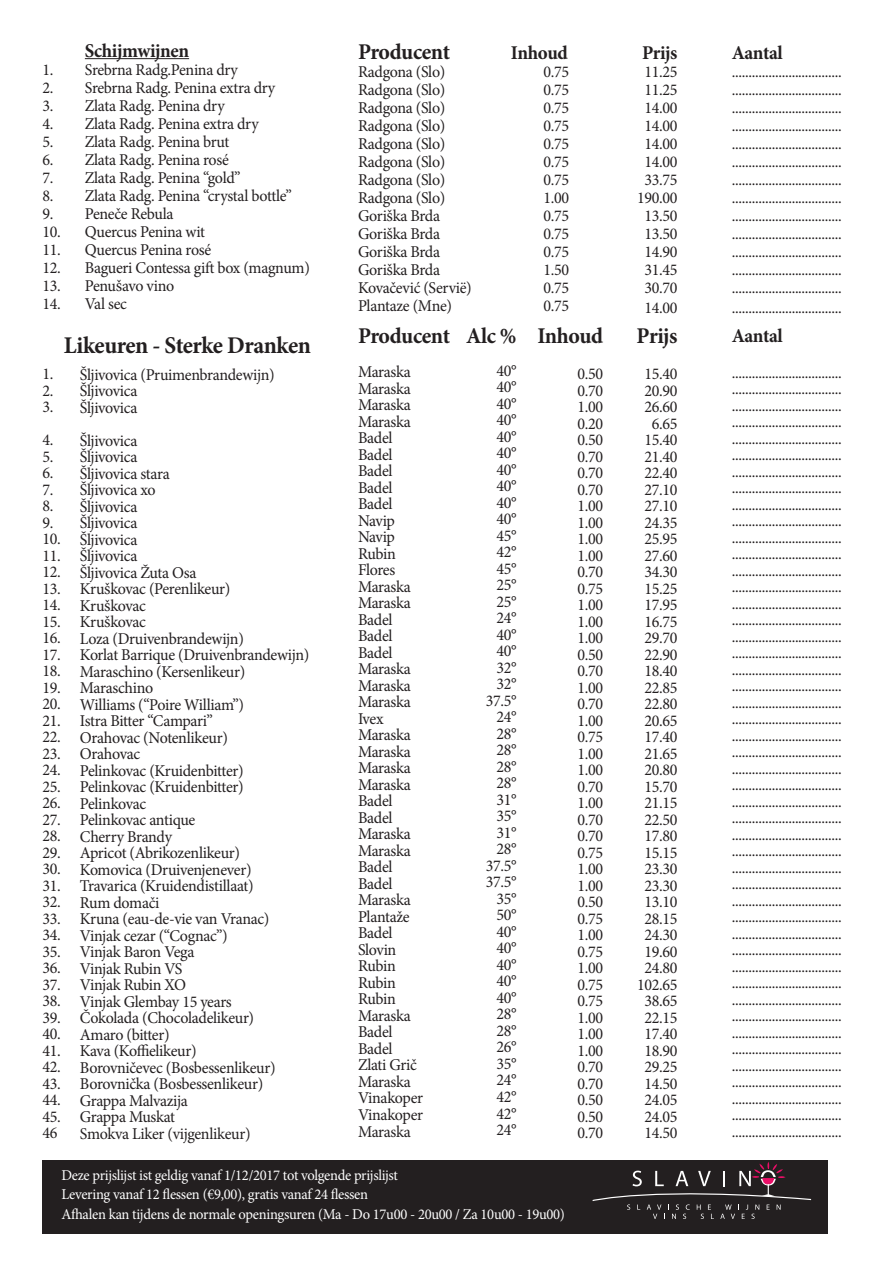
<style>
.page{position:relative;width:893px;height:1263px;background:#fff}
.page>*{position:absolute;margin:0;border:0;box-sizing:border-box;transform-origin:0 0}
.t1{font:700 24px "Minion Pro";letter-spacing:-.02em;color:#231f20}
.t2{font:700 22.5px "Minion Pro";letter-spacing:-.025em;color:#231f20}
.t3{font:700 19.5px "Minion Pro";letter-spacing:-.02em;color:#231f20}
.t4{font:16.5px/16.5px "Minion Pro";letter-spacing:-.02em;color:#231f20}
.t5{font:15px/19.5px "Minion Pro";letter-spacing:-.02em;color:#fff}
</style>
<div class="page">
<hr style="left:85px;top:58px;width:104px;height:1px;background:#231f20">
<div style="left:43px;top:1160px;width:785px;height:74px;background:#231f20"></div>
<svg style="left:592px;top:1162px;width:220px;height:57px"></svg>
<p class="t4" style="left:43px;top:61px;width:20px;line-height:18px">1.<br>2.<br>3.<br>4.<br>5.<br>6.<br>7.<br>8.<br>9.<br>10.<br>11.<br>12.<br>13.<br>14.</p>
<p class="t3" style="left:85px;top:37px;width:106px">Schijmwijnen</p>
<p class="t4" style="left:85px;top:61px;width:227px;line-height:18px">Srebrna Radg.Penina dry<br>Srebrna Radg. Penina extra dry<br>Zlata Radg. Penina dry<br>Zlata Radg. Penina extra dry<br>Zlata Radg. Penina brut<br>Zlata Radg. Penina rosé<br>Zlata Radg. Penina “gold”<br>Zlata Radg. Penina “crystal bottle”<br>Peneče Rebula<br>Quercus Penina wit<br>Quercus Penina rosé<br>Bagueri Contessa gift box (magnum)<br>PenuŠavo vino<br>Val sec</p>
<h1 class="t1" style="left:64px;top:329px;width:249px">Likeuren - Sterke Dranken</h1>
<p class="t4" style="left:43px;top:366px;width:13px;text-align:justify">1.<br>2.<br>3.</p>
<p class="t4" style="left:43px;top:432px;width:20px">4.<br>5.<br>6.<br>7.<br>8.<br>9.<br>10.<br>11.<br>12.<br>13.<br>14.<br>15.<br>16.<br>17.<br>18.<br>19.<br>20.<br>21.<br>22.<br>23.<br>24.<br>25.<br>26.<br>27.<br>28.<br>29.<br>30.<br>31.<br>32.<br>33.<br>34.<br>35.<br>36.<br>37.<br>38.<br>39.<br>40.<br>41.<br>42.<br>43.<br>44.<br>45.<br>46</p>
<p class="t4" style="left:80px;top:366px;width:196px">Šljivovica (Pruimenbrandewijn)<br>Šljivovica<br>Šljivovica</p>
<p class="t4" style="left:80px;top:432px;width:231px">Šljivovica<br>Šljivovica<br>Šljivovica stara<br>Šljivovica xo<br>Šljivovica<br>Šljivovica<br>Šljivovica<br>Šljivovica<br>Šljivovica Žuta Osa<br>KruŠkovac (Perenlikeur)<br>KruŠkovac<br>KruŠkovac<br>Loza (Druivenbrandewijn)<br>Korlat Barrique (Druivenbrandewijn)<br>Maraschino (Kersenlikeur)<br>Maraschino<br>Williams (“Poire William”)<br>Istra Bitter “Campari”<br>Orahovac (Notenlikeur)<br>Orahovac<br>Pelinkovac (Kruidenbitter)<br>Pelinkovac (Kruidenbitter)<br>Pelinkovac<br>Pelinkovac antique<br>Cherry Brandy<br>Apricot (Abrikozenlikeur)<br>Komovica (Druivenjenever)<br>Travarica (Kruidendistillaat)<br>Rum domači<br>Kruna (eau-de-vie van Vranac)<br>Vinjak cezar (“Cognac”)<br>Vinjak Baron Vega<br>Vinjak Rubin VS<br>Vinjak Rubin XO<br>Vinjak Glembay 15 years<br>Čokolada (Chocoladelikeur)<br>Amaro (bitter)<br>Kava (Koffielikeur)<br>Borovničevec (Bosbessenlikeur)<br>Borovnička (Bosbessenlikeur)<br>Grappa Malvazija<br>Grappa Muskat<br>Smokva Liker (vijgenlikeur)</p>
<h2 class="t2" style="left:358px;top:36px;width:94px">Producent</h2>
<p class="t4" style="left:358px;top:63px;width:115px;line-height:18px">Radgona (Slo)<br>Radgona (Slo)<br>Radgona (Slo)<br>Radgona (Slo)<br>Radgona (Slo)<br>Radgona (Slo)<br>Radgona (Slo)<br>Radgona (Slo)<br>GoriŠka Brda<br>GoriŠka Brda<br>GoriŠka Brda<br>GoriŠka Brda<br>Kovačević (Servië)<br>Plantaze (Mne)</p>
<p class="t3" style="left:511px;top:39px;width:58px">Inhoud</p>
<p class="t4" style="left:543px;top:63px;width:27px;line-height:18px;text-align:justify">0.75<br>0.75<br>0.75<br>0.75<br>0.75<br>0.75<br>0.75<br>1.00<br>0.75<br>0.75<br>0.75<br>1.50<br>0.75<br>0.75</p>
<h2 class="t2" style="left:358px;top:320px;width:94px">Producent</h2>
<p class="t4" style="left:358px;top:364px;width:67px">Maraska<br>Maraska<br>Maraska<br>Maraska<br>Badel<br>Badel<br>Badel<br>Badel<br>Badel<br>Navip<br>Navip<br>Rubin<br>Flores<br>Maraska<br>Maraska<br>Badel<br>Badel<br>Badel<br>Maraska<br>Maraska<br>Maraska<br>Ivex<br>Maraska<br>Maraska<br>Maraska<br>Maraska<br>Badel<br>Badel<br>Maraska<br>Maraska<br>Badel<br>Badel<br>Maraska<br>Plantaže<br>Badel<br>Slovin<br>Rubin<br>Rubin<br>Rubin<br>Maraska<br>Badel<br>Badel<br>Zlati Grič<br>Maraska<br>Vinakoper<br>Vinakoper<br>Maraska</p>
<h2 class="t2" style="left:466px;top:320px;width:52px">Alc %</h2>
<p class="t4" style="left:486px;top:362px;width:32px;text-align:right">40°<br>40°<br>40°<br>40°<br>40°<br>40°<br>40°<br>40°<br>40°<br>40°<br>45°<br>42°<br>45°<br>25°<br>25°<br>24°<br>40°<br>40°<br>32°<br>32°<br>37.5°<br>24°<br>28°<br>28°<br>28°<br>28°<br>31°<br>35°<br>31°<br>28°<br>37.5°<br>37.5°<br>35°<br>50°<br>40°<br>40°<br>40°<br>40°<br>40°<br>28°<br>28°<br>26°<br>35°<br>24°<br>42°<br>42°<br>24°</p>
<h2 class="t2" style="left:537px;top:320px;width:67px">Inhoud</h2>
<p class="t4" style="left:577px;top:366px;width:27px;text-align:justify">0.50<br>0.70<br>1.00<br>0.20<br>0.50<br>0.70<br>0.70<br>0.70<br>1.00<br>1.00<br>1.00<br>1.00<br>0.70<br>0.75<br>1.00<br>1.00<br>1.00<br>0.50<br>0.70<br>1.00<br>0.70<br>1.00<br>0.75<br>1.00<br>1.00<br>0.70<br>1.00<br>0.70<br>0.70<br>0.75<br>1.00<br>1.00<br>0.50<br>0.75<br>1.00<br>0.75<br>1.00<br>0.75<br>0.75<br>1.00<br>1.00<br>1.00<br>0.70<br>0.70<br>0.50<br>0.50<br>0.70</p>
<p class="t5" style="left:61px;top:1165px;width:505px">Deze prijslijst ist geldig vanaf 1/12/2017 tot volgende prijslijst<br>Levering vanaf 12 flessen (€9,00), gratis vanaf 24 flessen<br>Afhalen kan tijdens de normale openingsuren (Ma - Do 17u00 - 20u00 / Za 10u00 - 19u00)</p>
<p class="t3" style="left:642px;top:39px;width:37px">Prijs</p>
<p class="t4" style="left:637px;top:63px;width:42px;line-height:18px;text-align:center">11.25<br>11.25<br>14.00<br>14.00<br>14.00<br>14.00<br>33.75<br>190.00<br>13.50<br>13.50<br>14.90<br>31.45<br>30.70</p>
<p class="t4" style="left:644px;top:299px;width:35px">14.00</p>
<h2 class="t2" style="left:637px;top:320px;width:42px">Prijs</h2>
<p class="t4" style="left:637px;top:366px;width:42px;text-align:right">15.40<br>20.90<br>26.60<br>6.65<br>15.40<br>21.40<br>22.40<br>27.10<br>27.10<br>24.35<br>25.95<br>27.60<br>34.30<br>15.25<br>17.95<br>16.75<br>29.70<br>22.90<br>18.40<br>22.85<br>22.80<br>20.65<br>17.40<br>21.65<br>20.80<br>15.70<br>21.15<br>22.50<br>17.80<br>15.15<br>23.30<br>23.30<br>13.10<br>28.15<br>24.30<br>19.60<br>24.80<br>102.65<br>38.65<br>22.15<br>17.40<br>18.90<br>29.25<br>14.50<br>24.05<br>24.05<br>14.50</p>
<p class="t3" style="left:732px;top:39px;width:53px">Aantal</p>
<p class="t4" style="left:732px;top:63px;width:112px;line-height:18px;text-align:justify">................................. ................................. ................................. ................................. ................................. ................................. ................................. ................................. ................................. ................................. ................................. ................................. .................................</p>
<p class="t4" style="left:732px;top:299px;width:112px">.................................</p>
<p class="t3" style="left:732px;top:322px;width:53px">Aantal</p>
<p class="t4" style="left:732px;top:364px;width:112px;text-align:justify">................................. ................................. ................................. ................................. ................................. ................................. ................................. ................................. ................................. ................................. ................................. ................................. ................................. ................................. ................................. ................................. ................................. ................................. ................................. ................................. ................................. ................................. ................................. ................................. ................................. ................................. ................................. ................................. ................................. ................................. ................................. ................................. ................................. ................................. ................................. ................................. ................................. ................................. ................................. ................................. ................................. ................................. ................................. ................................. ................................. ................................. .................................</p>
</div>
